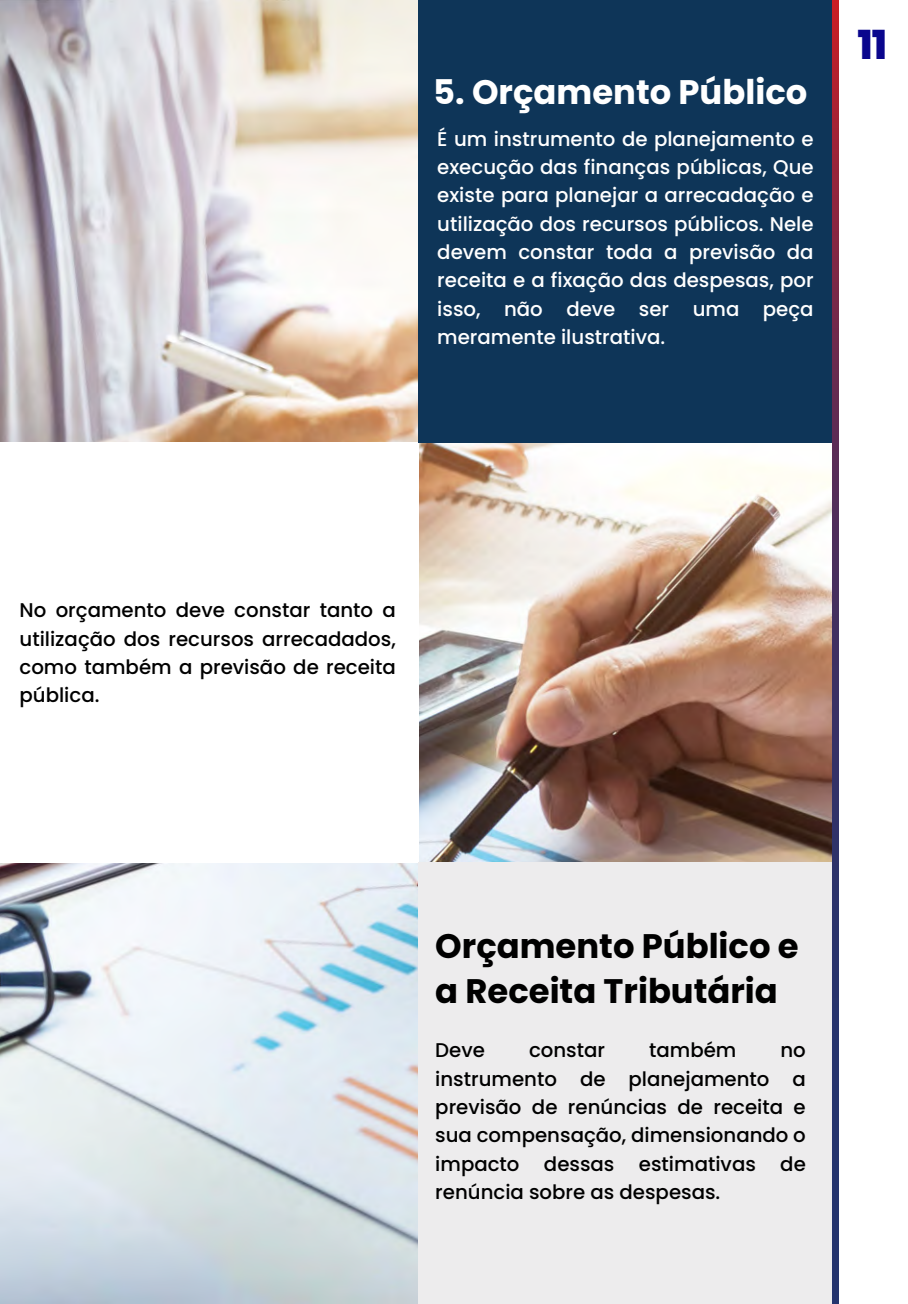
<style>
.page{position:relative;width:908px;height:1304px;background:#fff}
.page>*{position:absolute;margin:0;border:0;box-sizing:border-box;transform-origin:0 0}
.t1{font:800 40px "Poppins";color:#0a068d}
.t2{font:700 34px/45.4px "Poppins";color:#000}
.t3{font:700 34px "Poppins";color:#fff}
.t4{font:500 19.8px/28.4px "Poppins";color:#000;text-align:justify}
.t5{font:500 19.8px/28.4px "Poppins";color:#fff;text-align:justify}
</style>
<div class="page">
<img style="left:0;top:0;width:832px;height:1304px">
<div style="left:0;top:442px;width:418px;height:420px;background:#fff"></div>
<div style="left:418px;top:0;width:418px;height:442px;background:#0e3558"></div>
<div style="left:418px;top:862px;width:418px;height:442px;background:#edeced"></div>
<svg style="left:832px;top:0;width:6px;height:1304px"></svg>
<h2 class="t3" style="left:433px;top:73px;width:375px">5. Orçamento Público</h2>
<p class="t5" style="left:437px;top:125px;width:377px">É um instrumento de planejamento e execução das finanças públicas, Que existe para planejar a arrecadação e utilização dos recursos públicos. Nele devem constar toda a previsão da receita e a fixação das despesas, por isso, não deve ser uma peça meramente ilustrativa.</p>
<h1 class="t1" style="left:857px;top:22px;width:31px">11</h1>
<p class="t4" style="left:20px;top:596px;width:377px">No orçamento deve constar tanto a utilização dos recursos arrecadados, como também a previsão de receita pública.</p>
<h2 class="t2" style="left:435px;top:923px;width:365px">Orçamento Público e a Receita Tributária</h2>
<p class="t4" style="left:435px;top:1036px;width:51px">Deve</p>
<p class="t4" style="left:529px;top:1036px;width:78px">constar</p>
<p class="t4" style="left:648px;top:1036px;width:89px">também</p>
<p class="t4" style="left:435px;top:1036px;width:372px;text-indent:345px">no instrumento de planejamento a previsão de renúncias de receita e sua compensação, dimensionando o impacto dessas estimativas de renúncia sobre as despesas.</p>
</div>
